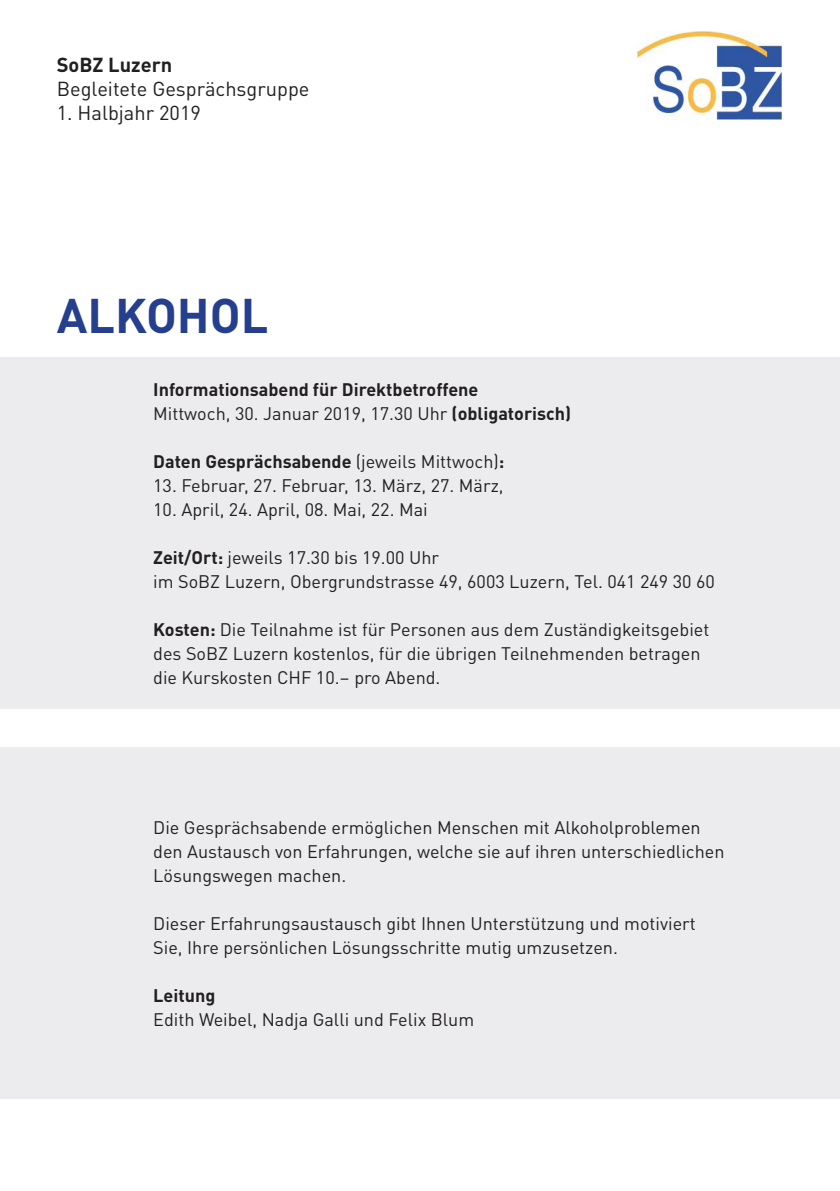
<style>
.page{position:relative;width:840px;height:1191px;background:#fff}
.page>*{position:absolute;margin:0;border:0;box-sizing:border-box;transform-origin:0 0}
.t1{font:700 48px "DINOT";color:#253f8e}
.t2{font:20px "DINOT";color:#231f20}
.t3{font:700 20px "DINOT";color:#231f20}
.t4{font:18px "DINOT";color:#231f20}
.t5{font:700 18px "DINOT";color:#231f20}
.s1{font-weight:700}
.s2{font-weight:400}
</style>
<div class="page">
<div style="left:0;top:747px;width:839px;height:351px;background:#ececee"></div>
<div style="left:0;top:357px;width:839px;height:352px;background:#ececee"></div>
<img style="left:637px;top:32px;width:144px;height:87px">
<p class="t3" style="left:57px;top:52px;width:117px">SoBZ Luzern</p>
<p class="t2" style="left:57px;top:73px;width:254px">Begleitete Gesprächsgruppe</p>
<p class="t2" style="left:57px;top:97px;width:146px">1. Halbjahr 2019</p>
<p class="t1" style="left:57px;top:284px;width:213px">ALKOHOL</p>
<p class="t5" style="left:153px;top:378px;width:326px">Informationsabend für Direktbetroffene</p>
<p class="t4" style="left:153px;top:400px;width:419px">Mittwoch, 30. Januar 2019, 17.30 Uhr <span class="s1">(obligatorisch)</span></p>
<p class="t5" style="left:153px;top:450px;width:352px">Daten Gesprächsabende <span class="s2">(jeweils Mittwoch)</span>:</p>
<p class="t4" style="left:153px;top:472px;width:352px">13. Februar, 27. Februar, 13. März, 27. März,</p>
<p class="t4" style="left:153px;top:496px;width:276px">10. April, 24. April, 08. Mai, 22. Mai</p>
<p class="t4" style="left:153px;top:544px;width:287px"><span class="s1">Zeit/Ort:</span> jeweils 17.30 bis 19.00 Uhr</p>
<p class="t4" style="left:153px;top:568px;width:563px">im SoBZ Luzern, Obergrundstrasse 49, 6003 Luzern, Tel. 041 249 30 60</p>
<p class="t4" style="left:153px;top:616px;width:557px"><span class="s1">Kosten:</span> Die Teilnahme ist für Personen aus dem Zuständigkeitsgebiet</p>
<p class="t4" style="left:153px;top:640px;width:548px">des SoBZ Luzern kostenlos, für die übrigen Teilnehmenden betragen</p>
<p class="t4" style="left:153px;top:664px;width:288px">die Kurskosten CHF 10.– pro Abend.</p>
<p class="t4" style="left:153px;top:813px;width:548px">Die Gesprächsabende ermöglichen Menschen mit Alkoholproblemen</p>
<p class="t4" style="left:153px;top:837px;width:572px">den Austausch von Erfahrungen, welche sie auf ihren unterschiedlichen</p>
<p class="t4" style="left:153px;top:861px;width:194px">Lösungswegen machen.</p>
<p class="t4" style="left:153px;top:909px;width:543px">Dieser Erfahrungsaustausch gibt Ihnen Unterstützung und motiviert</p>
<p class="t4" style="left:153px;top:933px;width:466px">Sie, Ihre persönlichen Lösungsschritte mutig umzusetzen.</p>
<p class="t5" style="left:153px;top:983px;width:64px">Leitung</p>
<p class="t4" style="left:153px;top:1005px;width:322px">Edith Weibel, Nadja Galli und Felix Blum</p>
</div>
